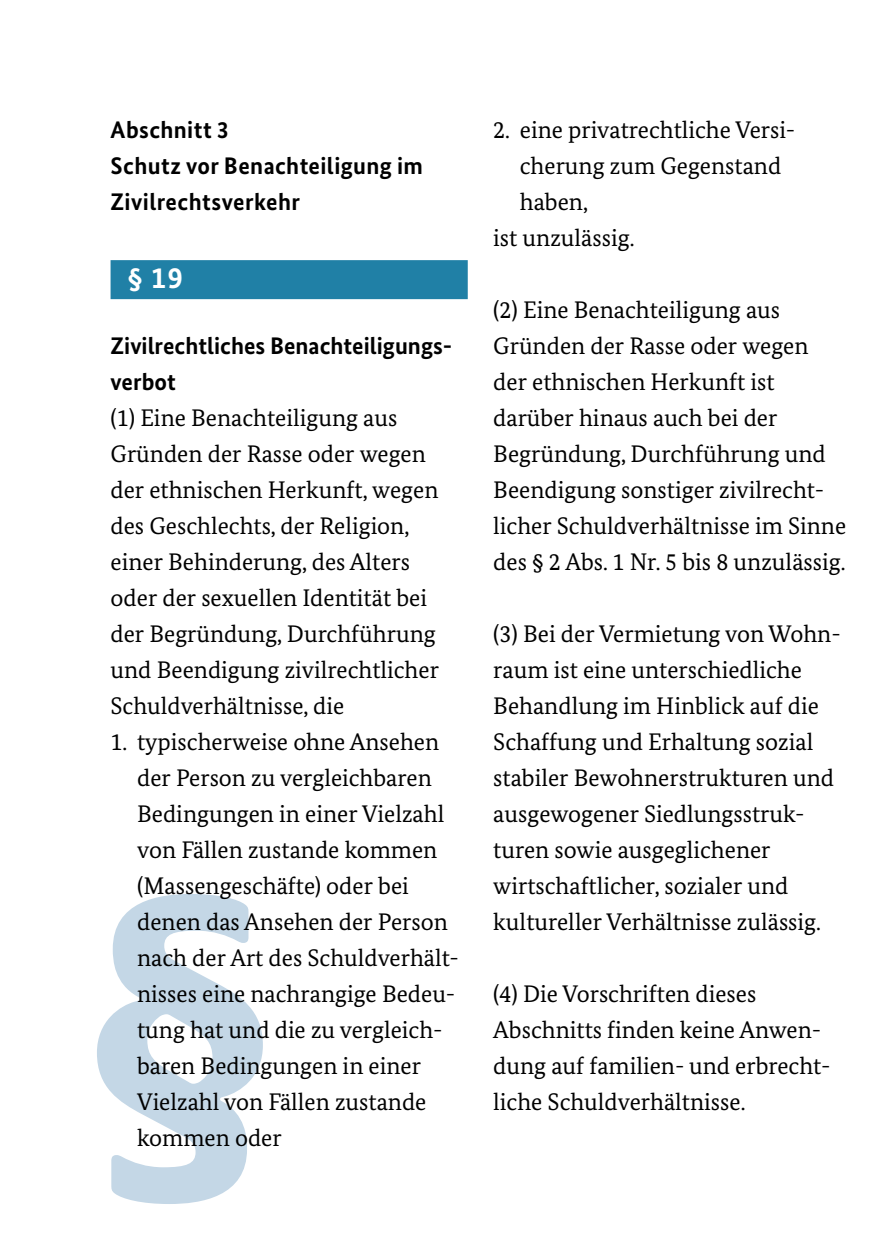
<style>
.page{position:relative;width:893px;height:1259px;background:#fff}
.page>*{position:absolute;margin:0;border:0;box-sizing:border-box;transform-origin:0 0}
.Paragraphen{font:700 30px "Bundes Sans";color:#fff}
.Fließtext_klein{font:24px/36px "Bundes Serif";color:#000}
.t1{font:700 24px/36px "Bundes Sans";letter-spacing:.015em;color:#000}
</style>
<div class="page">
<svg style="left:97px;top:894px;width:166px;height:310px;fill:#c4d7e6"></svg>
<div style="left:111px;top:260px;width:357px;height:39px;background:#2080a6"></div>
<h3 class="t1" style="left:111px;top:112px;width:314px">Abschnitt 3<br>Schutz vor Benachteiligung im<br>Zivilrechtsverkehr</h3>
<p class="Paragraphen" style="left:128px;top:259px;width:57px">§ 19</p>
<h4 class="t1" style="left:111px;top:328px;width:343px">Zivilrechtliches Benachteiligungs&shy;verbot</h4>
<p class="Fließtext_klein" style="left:111px;top:400px;width:330px">(1) Eine Benachteiligung aus<br>Gründen der Rasse oder wegen der ethnischen Herkunft, wegen des Geschlechts, der Religion, einer Behinderung, des Alters oder der sexuellen Identität bei der Begründung, Durchführung und Beendigung zivilrechtlicher<br>Schuldverhältnisse, die</p>
<p class="Fließtext_klein" style="left:137px;top:724px;width:323px;text-indent:-27px">1. typischerweise ohne Ansehen der Person zu vergleichbaren<br>Bedingungen in einer Vielzahl von Fällen zustande kommen (Massengeschäfte) oder bei denen das Ansehen der Person nach der Art des Schuldverhält&shy;nisses eine nachrangige Bedeu&shy;tung hat und die zu vergleich&shy;baren Bedingungen in einer<br>Vielzahl von Fällen zustande kommen oder</p>
<p class="Fließtext_klein" style="left:520px;top:112px;width:274px;text-indent:-27px">2. eine privatrechtliche Versi&shy;cherung zum Gegenstand haben,</p>
<p class="Fließtext_klein" style="left:493px;top:220px;width:143px">ist unzulässig.</p>
<p class="Fließtext_klein" style="left:493px;top:292px;width:354px">(2) Eine Benachteiligung aus<br>Gründen der Rasse oder wegen der ethnischen Herkunft ist darüber hinaus auch bei der<br>Begründung, Durchführung und<br>Beendigung sonstiger zivilrecht&shy;licher Schuldverhältnisse im Sinne des § 2 Abs. 1 Nr. 5 bis 8 unzulässig.</p>
<p class="Fließtext_klein" style="left:493px;top:616px;width:349px">(3) Bei der Vermietung von Wohn&shy;raum ist eine unterschiedliche<br>Behandlung im Hinblick auf die<br>Schaffung und Erhaltung sozial stabiler Bewohnerstrukturen und ausgewogener Siedlungsstruk&shy;turen sowie ausgeglichener wirtschaftlicher, sozialer und kultureller Verhältnisse zulässig.</p>
<p class="Fließtext_klein" style="left:493px;top:976px;width:339px">(4) Die Vorschriften dieses<br>Abschnitts finden keine Anwen&shy;dung auf familien- und erbrecht&shy;liche Schuldverhältnisse.</p>
</div>
